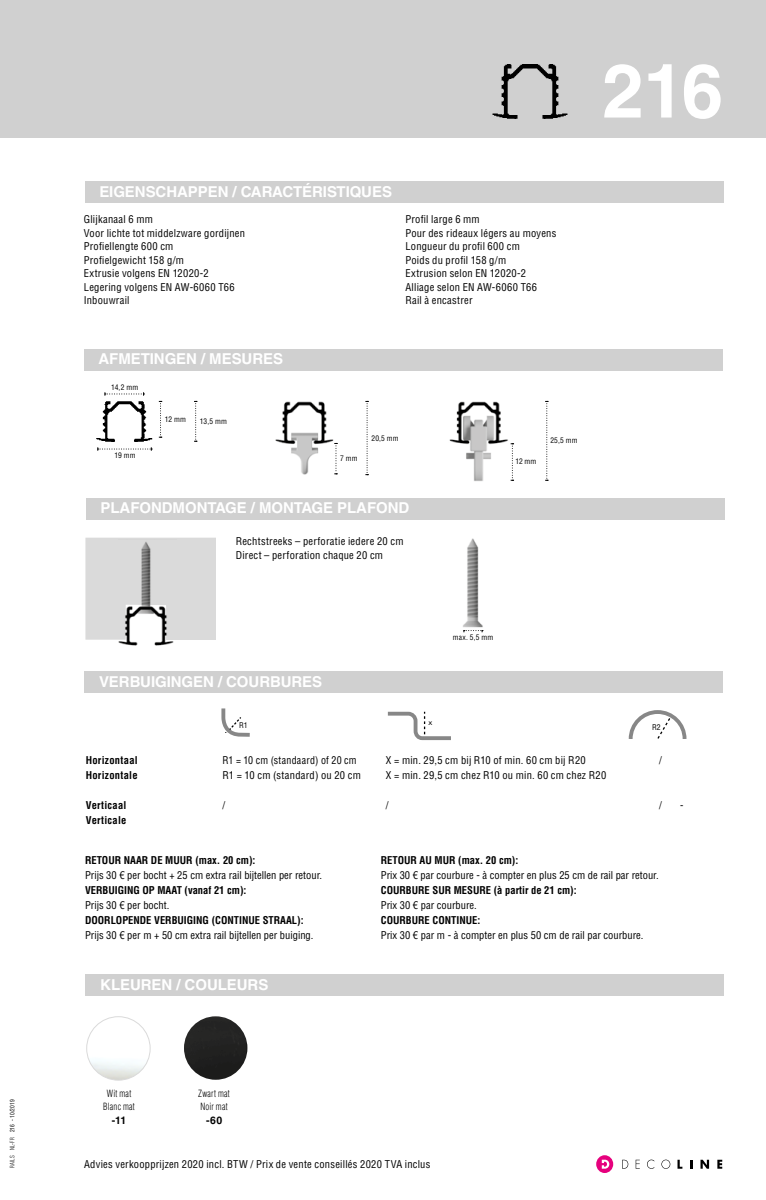
<style>
.page{position:relative;width:766px;height:1200px;background:#fff}
.page>*{position:absolute;margin:0;border:0;box-sizing:border-box;transform-origin:0 0}
.Titel_26_Bold{font:700 75px "Helvetica LT Std";color:#fff}
._9_bold_wit_tab{font:700 15px "Helvetica LT Std";letter-spacing:-.005em;color:#fff}
._7_condensed_prijs{font:condensed 10.5px "Helvetica LT Std";letter-spacing:.025em;color:#000}
._9_light_zwart{font:condensed 10.5px "Helvetica LT Std";color:#000}
._9_light_zwart-2{font:700 condensed 10.5px "Helvetica LT Std";color:#000}
._7_condensed_prijs-2{font:condensed 10.5px "Helvetica LT Std";letter-spacing:.025em;color:#000;scale:.95 1}
._9_light_zwart-3{font:condensed 10.5px "Helvetica LT Std";letter-spacing:.025em;color:#000}
._7_condensed_prijs-3{font:700 condensed 10.5px "Helvetica LT Std";letter-spacing:.025em;color:#000}
._7_Bold_zwart{font:700 10.5px "Helvetica LT Std";color:#000}
._6_Condensed{font:300 condensed 9.75px/13.5px "Helvetica LT Std";letter-spacing:.03em;color:#000;text-align:center;scale:.9 1}
.t1{font:condensed 7.65px "Helvetica LT Std";color:#000}
.t2{font:7.65px "Futura";color:#000}
.Maten{font:condensed 7.5px "Helvetica LT Std";letter-spacing:.02em;color:#000}
.t3{font:condensed 6px "Helvetica LT Std";letter-spacing:.015em;color:#000;scale:.9 1}
.s1{font-weight:300}
</style>
<div class="page">
<svg style="left:622px;top:1159px;width:6px;height:9px"></svg>
<svg style="left:635px;top:1159px;width:4px;height:9px"></svg>
<svg style="left:647px;top:1159px;width:7px;height:9px"></svg>
<svg style="left:661px;top:1159px;width:9px;height:9px"></svg>
<svg style="left:677px;top:1159px;width:5px;height:9px"></svg>
<svg style="left:690px;top:1160px;width:2px;height:8px"></svg>
<svg style="left:700px;top:1159px;width:8px;height:9px"></svg>
<svg style="left:717px;top:1159px;width:5px;height:9px"></svg>
<svg style="left:596px;top:1154px;width:17px;height:18px"></svg>
<svg style="left:601px;top:1159px;width:8px;height:9px"></svg>
<svg style="left:159px;top:401px;width:3px;height:36px"></svg>
<svg style="left:194px;top:401px;width:3px;height:41px"></svg>
<img style="left:96px;top:401px;width:57px;height:41px">
<svg style="left:104px;top:392px;width:40px;height:3px"></svg>
<svg style="left:97px;top:447px;width:55px;height:3px"></svg>
<svg style="left:463px;top:630px;width:20px;height:2px"></svg>
<img style="left:275px;top:401px;width:63px;height:74px">
<img style="left:449px;top:401px;width:59px;height:80px">
<svg style="left:365px;top:401px;width:3px;height:74px"></svg>
<svg style="left:545px;top:401px;width:3px;height:80px"></svg>
<svg style="left:334px;top:443px;width:3px;height:31px"></svg>
<svg style="left:510px;top:443px;width:4px;height:38px"></svg>
<img style="left:87px;top:1016px;width:63px;height:63px;border-radius:32px">
<div style="left:86px;top:1016px;width:64px;height:64px;border:1px solid #dadada;border-radius:50%"></div>
<div style="left:86px;top:498px;width:638px;height:21px;background:#d0d0d0"></div>
<div style="left:85px;top:537px;width:131px;height:102px;background:#dadada"></div>
<div style="left:85px;top:181px;width:638px;height:21px;background:#d0d0d0"></div>
<div style="left:84px;top:349px;width:638px;height:21px;background:#d0d0d0"></div>
<div style="left:84px;top:670px;width:638px;height:22px;background:#d0d0d0"></div>
<svg style="left:221px;top:708px;width:29px;height:28px"></svg>
<svg style="left:388px;top:711px;width:63px;height:29px"></svg>
<svg style="left:628px;top:710px;width:58px;height:28px"></svg>
<div style="left:85px;top:974px;width:638px;height:21px;background:#d0d0d0"></div>
<div style="left:0;top:0;width:765px;height:137px;background:#d0d0d0"></div>
<div style="left:184px;top:1016px;width:63px;height:63px;background:#222;border-radius:32px"></div>
<img style="left:118px;top:539px;width:58px;height:107px">
<img style="left:463px;top:538px;width:20px;height:90px">
<p class="t3" style="left:8px;top:1167px;width:78px;rotate:-90deg"><span class="s1">RAILS NL-FR</span> 216 - 10/2019</p>
<p class="_9_bold_wit_tab" style="left:99px;top:182px;width:294px">EIGENSCHAPPEN / CARACTÉRISTIQUES</p>
<p class="_7_condensed_prijs" style="left:84px;top:213px;width:71px">Glijkanaal 6 mm</p>
<p class="_7_condensed_prijs" style="left:84px;top:226px;width:163px">Voor lichte tot middelzware gordijnen</p>
<p class="_7_condensed_prijs" style="left:84px;top:240px;width:91px">Profiellengte 600 cm</p>
<p class="_7_condensed_prijs" style="left:84px;top:253px;width:102px">Profielgewicht 158 g/m</p>
<p class="_7_condensed_prijs" style="left:84px;top:267px;width:126px">Extrusie volgens EN 12020-2</p>
<p class="_7_condensed_prijs" style="left:84px;top:280px;width:152px">Legering volgens EN AW-6060 T66</p>
<p class="_7_condensed_prijs" style="left:84px;top:294px;width:47px">Inbouwrail</p>
<p class="_7_condensed_prijs" style="left:405px;top:213px;width:76px">Profil large 6 mm</p>
<p class="_7_condensed_prijs" style="left:405px;top:226px;width:152px">Pour des rideaux légers au moyens</p>
<p class="_7_condensed_prijs" style="left:405px;top:240px;width:116px">Longueur du profil 600 cm</p>
<p class="_7_condensed_prijs" style="left:405px;top:253px;width:102px">Poids du profil 158 g/m</p>
<p class="_7_condensed_prijs" style="left:405px;top:267px;width:122px">Extrusion selon EN 12020-2</p>
<p class="_7_condensed_prijs" style="left:405px;top:280px;width:133px">Alliage selon EN AW-6060 T66</p>
<p class="_7_condensed_prijs" style="left:405px;top:294px;width:69px">Rail à encastrer</p>
<p class="_9_bold_wit_tab" style="left:98px;top:350px;width:186px">AFMETINGEN / MESURES</p>
<p class="Maten" style="left:111px;top:382px;width:29px">14,2 mm</p>
<p class="Maten" style="left:165px;top:414px;width:23px">12 mm</p>
<p class="Maten" style="left:200px;top:416px;width:29px">13,5 mm</p>
<p class="Maten" style="left:115px;top:450px;width:23px">19 mm</p>
<p class="Maten" style="left:340px;top:453px;width:19px">7 mm</p>
<p class="Maten" style="left:371px;top:433px;width:29px">20,5 mm</p>
<p class="Maten" style="left:550px;top:436px;width:29px">25,5 mm</p>
<p class="Maten" style="left:515px;top:456px;width:23px">12 mm</p>
<p class="_9_bold_wit_tab" style="left:101px;top:499px;width:310px">PLAFONDMONTAGE / MONTAGE PLAFOND</p>
<p class="_7_condensed_prijs" style="left:236px;top:534px;width:169px">Rechtstreeks – perforatie iedere 20 cm</p>
<p class="_7_condensed_prijs" style="left:236px;top:548px;width:149px">Direct – perforation chaque 20 cm</p>
<p class="Titel_26_Bold" style="left:602px;top:45px;width:122px">216</p>
<p class="_9_bold_wit_tab" style="left:99px;top:672px;width:224px">VERBUIGINGEN / COURBURES</p>
<p class="t1" style="left:239px;top:720px;width:10px">R1</p>
<p class="t2" style="left:428px;top:716px;width:5px">x</p>
<p class="Maten" style="left:452px;top:632px;width:42px">max. 5,5 mm</p>
<p class="t1" style="left:651px;top:722px;width:10px">R2</p>
<p class="_7_condensed_prijs-3" style="left:86px;top:753px;width:53px">Horizontaal</p>
<p class="_7_condensed_prijs-2" style="left:222px;top:753px;width:143px">R1 = 10 cm (standaard) of 20 cm</p>
<p class="_7_condensed_prijs-2" style="left:386px;top:753px;width:212px">X = min. 29,5 cm bij R10 of min. 60 cm bij R20</p>
<p class="_7_condensed_prijs-2" style="left:659px;top:753px;width:4px">/</p>
<p class="_7_condensed_prijs-3" style="left:86px;top:768px;width:53px">Horizontale</p>
<p class="_7_condensed_prijs" style="left:222px;top:768px;width:140px">R1 = 10 cm (standard) ou 20 cm</p>
<p class="_7_condensed_prijs-2" style="left:386px;top:768px;width:233px">X = min. 29,5 cm chez R10 ou min. 60 cm chez R20</p>
<p class="_7_condensed_prijs-3" style="left:86px;top:798px;width:42px">Verticaal</p>
<p class="_7_condensed_prijs-2" style="left:222px;top:798px;width:4px">/</p>
<p class="_7_condensed_prijs-2" style="left:386px;top:798px;width:4px">/</p>
<p class="_7_condensed_prijs-2" style="left:659px;top:798px;width:4px">/</p>
<p class="_7_condensed_prijs-2" style="left:680px;top:798px;width:5px">-</p>
<p class="_7_condensed_prijs-3" style="left:86px;top:813px;width:42px">Verticale</p>
<p class="_9_light_zwart-2" style="left:85px;top:853px;width:172px">RETOUR NAAR DE MUUR (max. 20 cm):</p>
<p class="_9_light_zwart" style="left:85px;top:868px;width:238px">Prijs 30 € per bocht + 25 cm extra rail bijtellen per retour.</p>
<p class="_9_light_zwart-2" style="left:85px;top:883px;width:163px">VERBUIGING OP MAAT (vanaf 21 cm):</p>
<p class="_9_light_zwart" style="left:85px;top:898px;width:86px">Prijs 30 € per bocht.</p>
<p class="_9_light_zwart-2" style="left:85px;top:913px;width:220px">DOORLOPENDE VERBUIGING (CONTINUE STRAAL):</p>
<p class="_9_light_zwart" style="left:85px;top:928px;width:230px">Prijs 30 € per m + 50 cm extra rail bijtellen per buiging.</p>
<p class="_9_bold_wit_tab" style="left:100px;top:975px;width:169px">KLEUREN / COULEURS</p>
<p class="_6_Condensed" style="left:103px;top:1086px;width:37px">Wit mat<br>Blanc mat</p>
<p class="_7_Bold_zwart" style="left:112px;top:1113px;width:16px">-11</p>
<p class="_6_Condensed" style="left:198px;top:1086px;width:37px">Zwart mat</p>
<p class="_6_Condensed" style="left:200px;top:1099px;width:32px">Noir mat</p>
<p class="_7_Bold_zwart" style="left:206px;top:1113px;width:18px">-60</p>
<p class="_9_light_zwart-2" style="left:381px;top:853px;width:139px">RETOUR AU MUR (max. 20 cm):</p>
<p class="_9_light_zwart" style="left:381px;top:868px;width:279px">Prix 30 € par courbure - à compter en plus 25 cm de rail par retour.</p>
<p class="_9_light_zwart-2" style="left:381px;top:883px;width:197px">COURBURE SUR MESURE (à partir de 21 cm):</p>
<p class="_9_light_zwart" style="left:381px;top:898px;width:97px">Prix 30 € par courbure.</p>
<p class="_9_light_zwart-2" style="left:381px;top:913px;width:101px">COURBURE CONTINUE:</p>
<p class="_9_light_zwart" style="left:381px;top:928px;width:264px">Prix 30 € par m - à compter en plus 50 cm de rail par courbure.</p>
<p class="_9_light_zwart-3" style="left:84px;top:1156px;width:348px">Advies verkoopprijzen 2020 incl. BTW / Prix de vente conseillés 2020 TVA inclus</p>
</div>
